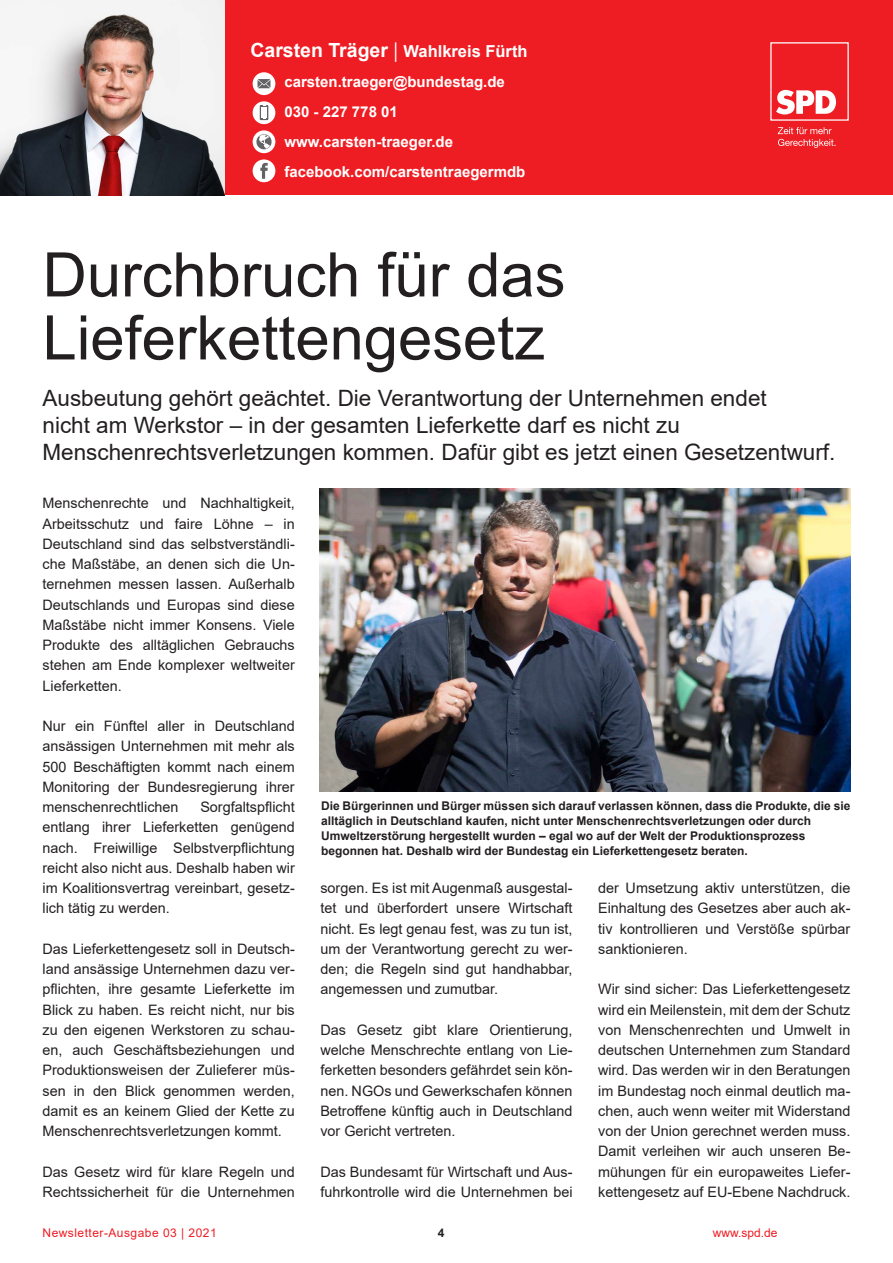
<style>
.page{position:relative;width:893px;height:1263px;background:#fff}
.page>*{position:absolute;margin:0;border:0;box-sizing:border-box;transform-origin:0 0}
.t1{font:61.5px "Arial";color:#231f20}
.t2{font:22.5px "Arial";color:#231f20}
.t3{font:700 16.5px "Arial";color:#fff}
.t4{font:700 15px/30px "Arial";color:#fff}
.t5{font:14.4px/20.2px "Arial";color:#231f20;text-align:justify}
.t6{font:700 12px/15px "Arial";color:#231f20}
.t7{font:12px "Arial";letter-spacing:.04em;color:#ee1d23}
.s1{font-size:19.5px}
.s2{font-family:"Myriad Pro";font-weight:400;font-size:19.5px}
</style>
<div class="page">
<div style="left:172px;top:0;width:721px;height:195px;background:#ee1d23"></div>
<svg style="left:770px;top:42px;width:79px;height:79px"></svg>
<svg style="left:778px;top:127px;width:58px;height:21px"></svg>
<img style="left:0;top:0;width:225px;height:195px">
<div style="left:253px;top:159px;width:22px;height:23px;background:#fff;border-radius:50%"></div>
<svg style="left:260px;top:163px;width:8px;height:16px"></svg>
<div style="left:253px;top:130px;width:22px;height:23px;background:#fff;border-radius:50%"></div>
<svg style="left:256px;top:134px;width:16px;height:15px"></svg>
<svg style="left:253px;top:101px;width:22px;height:23px"></svg>
<svg style="left:260px;top:105px;width:8px;height:15px"></svg>
<div style="left:261px;top:107px;width:6px;height:10px;background:#fff"></div>
<div style="left:253px;top:72px;width:22px;height:23px;background:#fff;border-radius:50%"></div>
<svg style="left:258px;top:79px;width:12px;height:9px"></svg>
<img style="left:320px;top:488px;width:530px;height:304px">
<p class="t3" style="left:250px;top:40px;width:279px"><span class="s1">Carsten Träger</span> <span class="s2">|</span> Wahlkreis Fürth</p>
<p class="t4" style="left:284px;top:67px;width:242px">carsten.traeger@bundestag.de<br>030 - 227 778 01 www.carsten-traeger.de facebook.com/carstentraegermdb</p>
<p class="t1" style="left:43px;top:232px;width:524px">Durchbruch für das</p>
<p class="t1" style="left:43px;top:295px;width:504px">Lieferkettengesetz</p>
<p class="t2" style="left:43px;top:383px;width:726px">Ausbeutung gehört geächtet. Die Verantwortung der Unternehmen endet</p>
<p class="t2" style="left:43px;top:410px;width:639px">nicht am Werkstor – in der gesamten Lieferkette darf es nicht zu</p>
<p class="t2" style="left:43px;top:437px;width:794px">Menschenrechtsverletzungen kommen. Dafür gibt es jetzt einen Gesetzentwurf.</p>
<p class="t5" style="left:43px;top:493px;width:254px">Menschenrechte und Nachhaltigkeit, Arbeitsschutz und faire Löhne – in Deutschland sind das selbstverständli&shy;che Maßstäbe, an denen sich die Un&shy;ternehmen messen lassen. Außerhalb Deutschlands und Europas sind diese Maßstäbe nicht immer Konsens. Viele Produkte des alltäglichen Gebrauchs stehen am Ende komplexer weltweiter Lieferketten.</p>
<p class="t5" style="left:43px;top:716px;width:254px">Nur ein Fünftel aller in Deutschland ansässigen Unternehmen mit mehr als 500 Beschäftigten kommt nach einem Monitoring der Bundesregierung ihrer menschenrechtlichen</p>
<p class="t5" style="left:43px;top:797px;width:254px;text-indent:158px">Sorgfaltspflicht entlang ihrer Lieferketten genügend nach. Freiwillige Selbstverpflichtung reicht also nicht aus. Deshalb haben wir im Koalitionsvertrag vereinbart, gesetz&shy;lich tätig zu werden.</p>
<p class="t5" style="left:43px;top:938px;width:254px">Das Lieferkettengesetz soll in Deutsch&shy;land ansässige Unternehmen dazu ver&shy;pflichten, ihre gesamte Lieferkette im Blick zu haben. Es reicht nicht, nur bis zu den eigenen Werkstoren zu schau&shy;en, auch Geschäftsbeziehungen und Produktionsweisen der Zulieferer müs&shy;sen in den Blick genommen werden, damit es an keinem Glied der Kette zu Menschenrechtsverletzungen kommt.</p>
<p class="t5" style="left:43px;top:1161px;width:254px">Das Gesetz wird für klare Regeln und<br>Rechtssicherheit für die Unternehmen</p>
<p class="t6" style="left:321px;top:798px;width:531px">Die Bürgerinnen und Bürger müssen sich darauf verlassen können, dass die Produkte, die sie alltäglich in Deutschland kaufen, nicht unter Menschenrechtsverletzungen oder durch</p>
<p class="t6" style="left:321px;top:828px;width:486px">Umweltzerstörung hergestellt wurden – egal wo auf der Welt der Produktionsprozess</p>
<p class="t6" style="left:321px;top:843px;width:428px">begonnen hat. Deshalb wird der Bundestag ein Lieferkettengesetz beraten.</p>
<p class="t5" style="left:320px;top:878px;width:254px">sorgen. Es ist mit Augenmaß ausgestal&shy;tet und überfordert unsere Wirtschaft nicht. Es legt genau fest, was zu tun ist, um der Verantwortung gerecht zu wer&shy;den; die Regeln sind gut handhabbar, angemessen und zumutbar.</p>
<p class="t5" style="left:320px;top:1019px;width:254px">Das Gesetz gibt klare Orientierung, welche Menschrechte entlang von Lie&shy;ferketten besonders gefährdet sein kön&shy;nen. NGOs und Gewerkschafen können Betroffene künftig auch in Deutschland vor Gericht vertreten.</p>
<p class="t5" style="left:320px;top:1161px;width:254px">Das Bundesamt für Wirtschaft und Aus&shy;fuhrkontrolle wird die Unternehmen bei</p>
<p class="t5" style="left:598px;top:878px;width:254px">der Umsetzung aktiv unterstützen, die Einhaltung des Gesetzes aber auch ak&shy;tiv kontrollieren und Verstöße spürbar sanktionieren.</p>
<p class="t5" style="left:598px;top:979px;width:254px">Wir sind sicher: Das Lieferkettengesetz wird ein Meilenstein, mit dem der Schutz von Menschenrechten und Umwelt in deutschen Unternehmen zum Standard wird. Das werden wir in den Beratungen im Bundestag noch einmal deutlich ma&shy;chen, auch wenn weiter mit Widerstand von der Union gerechnet werden muss.<br>Damit verleihen wir auch unseren Be&shy;mühungen für ein europaweites Liefer&shy;kettengesetz auf EU-Ebene Nachdruck.</p>
<p class="t7" style="left:43px;top:1225px;width:176px">Newsletter-Ausgabe 03 | 2021</p>
<p class="t6" style="left:438px;top:1226px;width:8px">4</p>
<p class="t7" style="left:713px;top:1225px;width:66px">www.spd.de</p>
</div>
